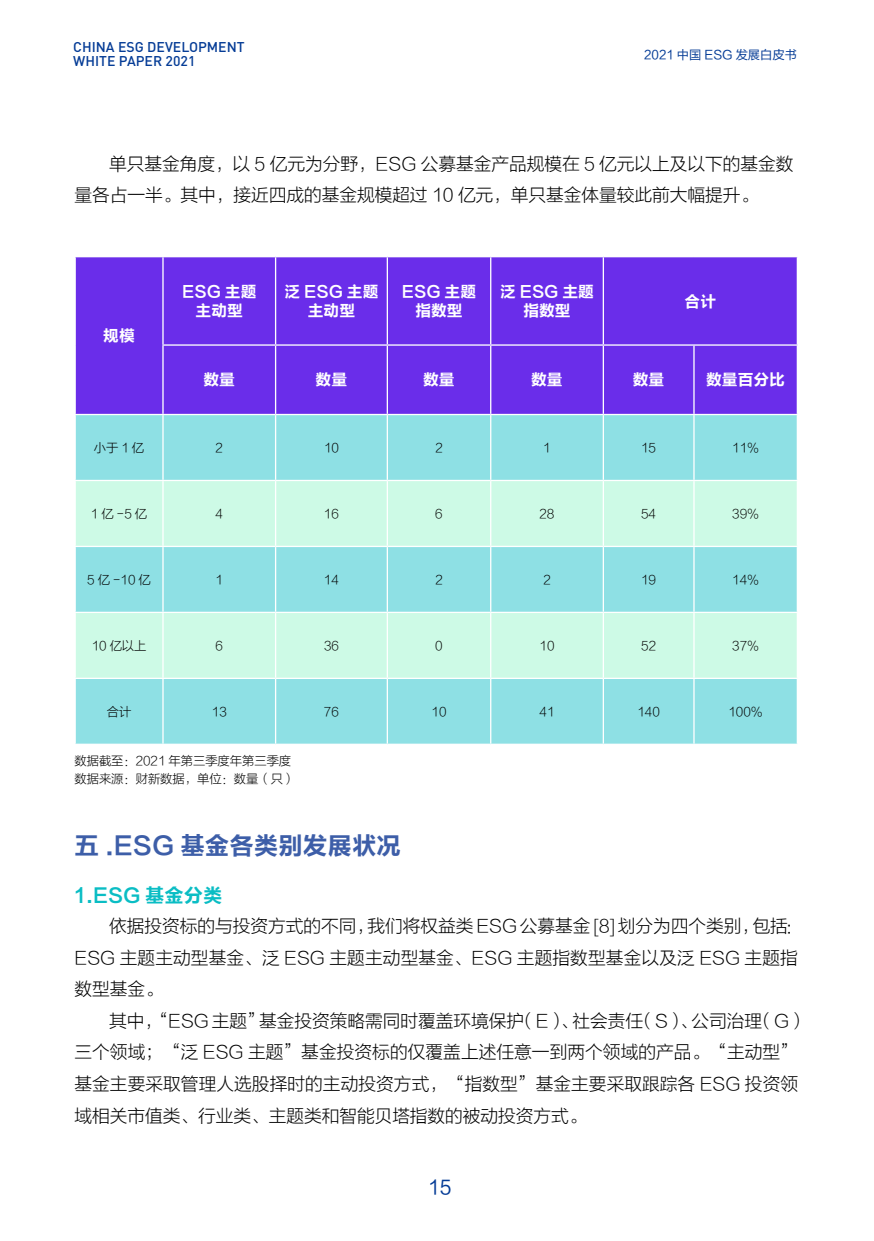
<style>
.page{position:relative;width:874px;height:1241px;background:#fff}
.page>*{position:absolute;margin:0;border:0;box-sizing:border-box;transform-origin:0 0}
.t1{font:24.5px "FZLTCHK GBK1 0";color:#3d5ea8}
.t2{font:19.25px "FZLTCHK GBK1 0";color:#0abdc4}
.t3{font:19.25px "FZLTHK GBK1 0";color:#053c96}
.t4{font:17.68px/31.5px "FZLTXHJW GB1 0";color:#000}
.t5{font:15.75px/18.9px "FZLTCHK GBK1 0";color:#fff;text-align:center}
.t6{font:500 14px/14px "DIN";color:#053c96}
.t7{font:12.25px/17.5px "FZLTXHJW GB1 0";color:#000}
.t8{font:12.25px "FZLTHK GBK1 0";color:#053c96}
</style>
<div class="page">
<div style="left:76px;top:257px;width:720px;height:157px;background:#6a2dea"></div>
<div style="left:76px;top:415px;width:720px;height:328px;background:#8ee0e4"></div>
<svg style="left:76px;top:481px;width:720px;height:196px;background:#b8f1e5"></svg>
<hr style="left:162px;top:257px;width:1px;height:87px;background:#fff">
<hr style="left:162px;top:345px;width:1px;height:69px;background:#fff">
<hr style="left:275px;top:257px;width:1px;height:87px;background:#fff">
<hr style="left:386px;top:257px;width:2px;height:87px;background:#fff">
<hr style="left:490px;top:257px;width:1px;height:87px;background:#fff">
<hr style="left:602px;top:257px;width:1px;height:87px;background:#fff">
<hr style="left:275px;top:345px;width:1px;height:69px;background:#fff">
<hr style="left:386px;top:345px;width:2px;height:69px;background:#fff">
<hr style="left:490px;top:345px;width:1px;height:69px;background:#fff">
<hr style="left:602px;top:345px;width:1px;height:69px;background:#fff">
<hr style="left:693px;top:345px;width:1px;height:69px;background:#fff">
<hr style="left:162px;top:344px;width:113px;height:1px;background:#fff">
<hr style="left:275px;top:344px;width:112px;height:1px;background:#fff">
<hr style="left:387px;top:344px;width:103px;height:1px;background:#fff">
<hr style="left:490px;top:344px;width:113px;height:1px;background:#fff">
<hr style="left:603px;top:344px;width:90px;height:1px;background:#fff">
<hr style="left:693px;top:344px;width:104px;height:1px;background:#fff">
<hr style="left:162px;top:415px;width:1px;height:64px;background:#fff">
<hr style="left:275px;top:415px;width:1px;height:64px;background:#fff">
<hr style="left:386px;top:415px;width:2px;height:64px;background:#fff">
<hr style="left:490px;top:415px;width:1px;height:64px;background:#fff">
<hr style="left:602px;top:415px;width:1px;height:64px;background:#fff">
<hr style="left:693px;top:415px;width:1px;height:64px;background:#fff">
<hr style="left:162px;top:547px;width:1px;height:64px;background:#fff">
<hr style="left:275px;top:547px;width:1px;height:64px;background:#fff">
<hr style="left:386px;top:547px;width:2px;height:64px;background:#fff">
<hr style="left:490px;top:547px;width:1px;height:64px;background:#fff">
<hr style="left:602px;top:547px;width:1px;height:64px;background:#fff">
<hr style="left:693px;top:547px;width:1px;height:64px;background:#fff">
<hr style="left:162px;top:679px;width:1px;height:64px;background:#fff">
<hr style="left:275px;top:679px;width:1px;height:64px;background:#fff">
<hr style="left:386px;top:679px;width:2px;height:64px;background:#fff">
<hr style="left:490px;top:679px;width:1px;height:64px;background:#fff">
<hr style="left:602px;top:679px;width:1px;height:64px;background:#fff">
<hr style="left:693px;top:679px;width:1px;height:64px;background:#fff">
<hr style="left:74px;top:479px;width:89px;height:2px;background:#fff">
<hr style="left:163px;top:479px;width:112px;height:2px;background:#fff">
<hr style="left:275px;top:479px;width:112px;height:2px;background:#fff">
<hr style="left:387px;top:479px;width:103px;height:2px;background:#fff">
<hr style="left:490px;top:479px;width:113px;height:2px;background:#fff">
<hr style="left:603px;top:479px;width:90px;height:2px;background:#fff">
<hr style="left:693px;top:479px;width:104px;height:2px;background:#fff">
<hr style="left:162px;top:481px;width:1px;height:64px;background:#fff">
<hr style="left:275px;top:481px;width:1px;height:64px;background:#fff">
<hr style="left:386px;top:481px;width:2px;height:64px;background:#fff">
<hr style="left:490px;top:481px;width:1px;height:64px;background:#fff">
<hr style="left:602px;top:481px;width:1px;height:64px;background:#fff">
<hr style="left:693px;top:481px;width:1px;height:64px;background:#fff">
<hr style="left:74px;top:545px;width:89px;height:2px;background:#fff">
<hr style="left:163px;top:545px;width:112px;height:2px;background:#fff">
<hr style="left:275px;top:545px;width:112px;height:2px;background:#fff">
<hr style="left:387px;top:545px;width:103px;height:2px;background:#fff">
<hr style="left:490px;top:545px;width:113px;height:2px;background:#fff">
<hr style="left:603px;top:545px;width:90px;height:2px;background:#fff">
<hr style="left:693px;top:545px;width:104px;height:2px;background:#fff">
<hr style="left:74px;top:611px;width:89px;height:2px;background:#fff">
<hr style="left:163px;top:611px;width:112px;height:2px;background:#fff">
<hr style="left:275px;top:611px;width:112px;height:2px;background:#fff">
<hr style="left:387px;top:611px;width:103px;height:2px;background:#fff">
<hr style="left:490px;top:611px;width:113px;height:2px;background:#fff">
<hr style="left:603px;top:611px;width:90px;height:2px;background:#fff">
<hr style="left:693px;top:611px;width:104px;height:2px;background:#fff">
<hr style="left:162px;top:613px;width:1px;height:64px;background:#fff">
<hr style="left:275px;top:613px;width:1px;height:64px;background:#fff">
<hr style="left:386px;top:613px;width:2px;height:64px;background:#fff">
<hr style="left:490px;top:613px;width:1px;height:64px;background:#fff">
<hr style="left:602px;top:613px;width:1px;height:64px;background:#fff">
<hr style="left:693px;top:613px;width:1px;height:64px;background:#fff">
<hr style="left:74px;top:677px;width:89px;height:2px;background:#fff">
<hr style="left:163px;top:677px;width:112px;height:2px;background:#fff">
<hr style="left:275px;top:677px;width:112px;height:2px;background:#fff">
<hr style="left:387px;top:677px;width:103px;height:2px;background:#fff">
<hr style="left:490px;top:677px;width:113px;height:2px;background:#fff">
<hr style="left:603px;top:677px;width:90px;height:2px;background:#fff">
<hr style="left:693px;top:677px;width:104px;height:2px;background:#fff">
<p class="t6" style="left:73px;top:40px;width:173px">CHINA ESG DEVELOPMENT<br>WHITE PAPER 2021</p>
<p class="t8" style="left:644px;top:48px;width:154px">2021 中国 ESG 发展白皮书</p>
<p class="t4" style="left:74px;top:148px;width:720px;text-indent:35px">单只基金角度，以 5 亿元为分野，ESG 公募基金产品规模在 5 亿元以上及以下的基金数量各占一半。其中，接近四成的基金规模超过 10 亿元，单只基金体量较此前大幅提升。</p>
<p class="t5" style="left:103px;top:326px;width:33px">规模</p>
<p class="t5" style="left:182px;top:282px;width:76px">ESG 主题主动型</p>
<p class="t5" style="left:284px;top:282px;width:95px">泛 ESG 主题主动型</p>
<p class="t5" style="left:401px;top:282px;width:76px">ESG 主题指数型</p>
<p class="t5" style="left:500px;top:282px;width:95px">泛 ESG 主题指数型</p>
<p class="t5" style="left:684px;top:292px;width:33px">合计</p>
<p class="t5" style="left:203px;top:371px;width:33px">数量</p>
<p class="t5" style="left:315px;top:371px;width:33px">数量</p>
<p class="t5" style="left:423px;top:371px;width:33px">数量</p>
<p class="t5" style="left:531px;top:371px;width:33px">数量</p>
<p class="t5" style="left:632px;top:371px;width:33px">数量</p>
<p class="t5" style="left:705px;top:371px;width:80px">数量百分比</p>
<p class="t7" style="left:94px;top:439px;width:52px">小于1亿</p>
<p class="t7" style="left:215px;top:439px;width:9px">2</p>
<p class="t7" style="left:324px;top:439px;width:16px">10</p>
<p class="t7" style="left:435px;top:439px;width:9px">2</p>
<p class="t7" style="left:543px;top:439px;width:9px">1</p>
<p class="t7" style="left:641px;top:439px;width:16px">15</p>
<p class="t7" style="left:731px;top:439px;width:28px">11%</p>
<p class="t7" style="left:91px;top:505px;width:58px">1亿-5亿</p>
<p class="t7" style="left:215px;top:505px;width:9px">4</p>
<p class="t7" style="left:324px;top:505px;width:16px">16</p>
<p class="t7" style="left:435px;top:505px;width:9px">6</p>
<p class="t7" style="left:539px;top:505px;width:16px">28</p>
<p class="t7" style="left:641px;top:505px;width:16px">54</p>
<p class="t7" style="left:731px;top:505px;width:28px">39%</p>
<p class="t7" style="left:87px;top:571px;width:65px">5亿-10亿</p>
<p class="t7" style="left:215px;top:571px;width:9px">1</p>
<p class="t7" style="left:324px;top:571px;width:16px">14</p>
<p class="t7" style="left:435px;top:571px;width:9px">2</p>
<p class="t7" style="left:543px;top:571px;width:9px">2</p>
<p class="t7" style="left:641px;top:571px;width:16px">19</p>
<p class="t7" style="left:731px;top:571px;width:28px">14%</p>
<p class="t7" style="left:92px;top:637px;width:56px">10 亿以上</p>
<p class="t7" style="left:215px;top:637px;width:9px">6</p>
<p class="t7" style="left:324px;top:637px;width:16px">36</p>
<p class="t7" style="left:435px;top:637px;width:9px">0</p>
<p class="t7" style="left:539px;top:637px;width:16px">10</p>
<p class="t7" style="left:641px;top:637px;width:16px">52</p>
<p class="t7" style="left:732px;top:637px;width:28px">37%</p>
<p class="t7" style="left:107px;top:703px;width:26px">合计</p>
<p class="t7" style="left:212px;top:703px;width:16px">13</p>
<p class="t7" style="left:324px;top:703px;width:16px">76</p>
<p class="t7" style="left:431px;top:703px;width:16px">10</p>
<p class="t7" style="left:539px;top:703px;width:16px">41</p>
<p class="t7" style="left:637px;top:703px;width:24px">140</p>
<p class="t7" style="left:728px;top:703px;width:36px">100%</p>
<p class="t7" style="left:74px;top:752px;width:222px">数据截至：2021 年第三季度年第三季度数据来源：财新数据，单位：数量（只）</p>
<h1 class="t1" style="left:74px;top:832px;width:328px">五 .ESG 基金各类别发展状况</h1>
<p class="t2" style="left:74px;top:884px;width:149px">1.ESG 基金分类</p>
<p class="t4" style="left:74px;top:910px;width:729px;text-indent:35px">依据投资标的与投资方式的不同，我们将权益类 ESG 公募基金 [8] 划分为四个类别，包括：<br>ESG 主题主动型基金、泛 ESG 主题主动型基金、ESG 主题指数型基金以及泛 ESG 主题指数型基金。</p>
<p class="t4" style="left:74px;top:1005px;width:733px;text-indent:35px">其中，“ESG 主题”基金投资策略需同时覆盖环境保护（E）、社会责任（S）、公司治理（G）三个领域；“泛 ESG 主题”基金投资标的仅覆盖上述任意一到两个领域的产品。“主动型”基金主要采取管理人选股择时的主动投资方式，“指数型”基金主要采取跟踪各 ESG 投资领域相关市值类、行业类、主题类和智能贝塔指数的被动投资方式。</p>
<p class="t3" style="left:428px;top:1176px;width:25px">15</p>
</div>
